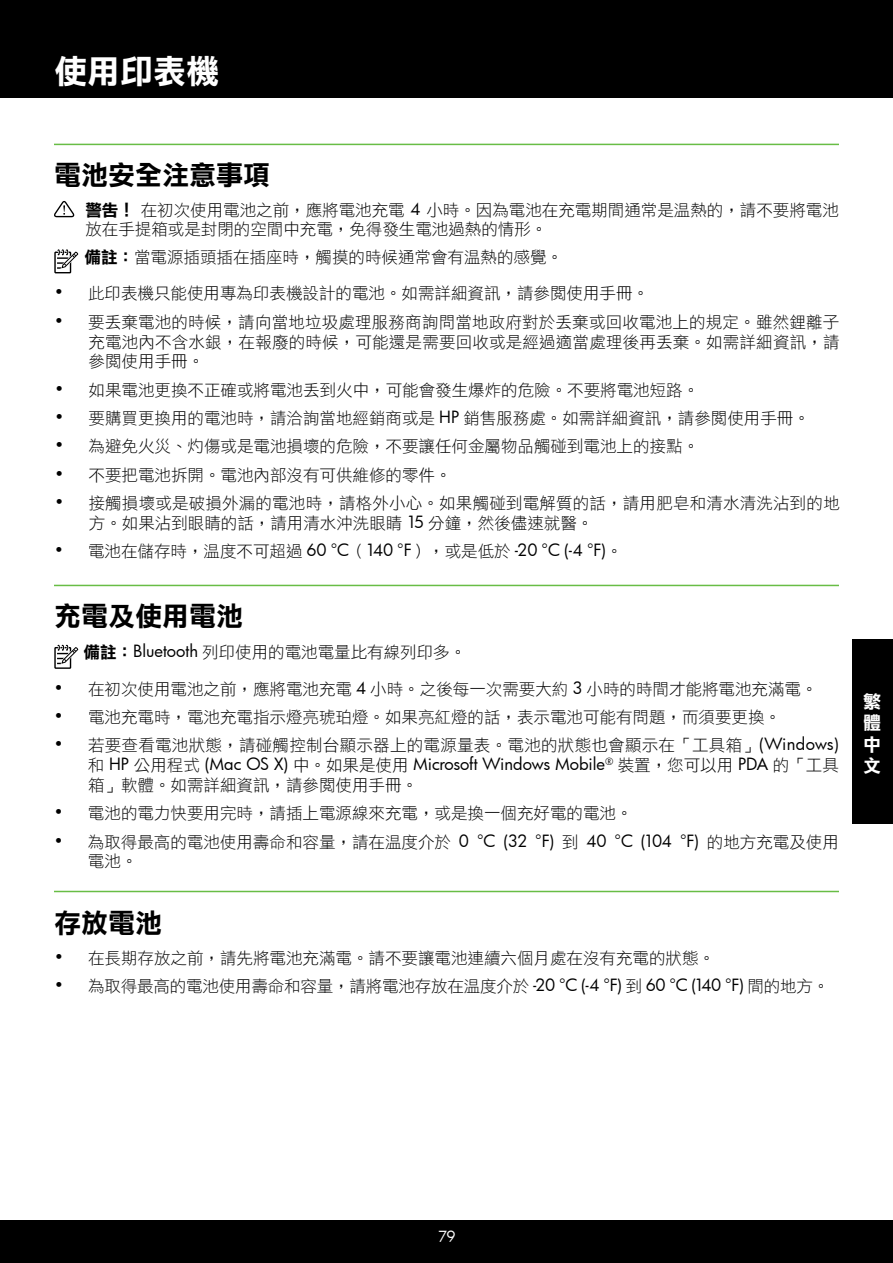
<style>
.page{position:relative;width:893px;height:1263px;background:#fff}
.page>*{position:absolute;margin:0;border:0;box-sizing:border-box;transform-origin:0 0}
.t1{font:33px "DF Li Hei Bd WIN BF";color:#fff}
.t2{font:27px "DF Li Hei Bd WIN BF";color:#000}
.t3{font:18px/21.6px "DF Li Hei Bd WIN BF";color:#fff;text-align:justify}
.t4{font:16.5px/19.8px "DF Li Hei Lt WIN BF";color:#000}
.t5{font:16.5px "Futura Bk";letter-spacing:-.01em;color:#000}
.t6{font:15px "Futura Bk";color:#fff}
.s1{font-family:"DF Li Hei Bd WIN BF"}
.s2{font-family:"Futura Bk"}
.s3{font-family:"DF Li Hei Lt WIN BF"}
</style>
<div class="page">
<div style="left:0;top:0;width:893px;height:98px;background:#000"></div>
<div style="left:0;top:1220px;width:893px;height:43px;background:#000"></div>
<div style="left:853px;top:639px;width:40px;height:185px;background:#000"></div>
<hr style="left:54px;top:144px;width:785px;height:1px;background:#68bd45">
<hr style="left:54px;top:585px;width:785px;height:1px;background:#68bd45">
<hr style="left:54px;top:891px;width:785px;height:1px;background:#68bd45">
<svg style="left:54px;top:201px;width:20px;height:16px"></svg>
<div style="left:54px;top:252px;width:17px;height:21px;border:1px solid #000"></div>
<svg style="left:56px;top:249px;width:23px;height:22px"></svg>
<div style="left:54px;top:647px;width:17px;height:22px;border:1px solid #000"></div>
<svg style="left:56px;top:644px;width:23px;height:22px"></svg>
<h1 class="t1" style="left:54px;top:55px;width:166px">使用印表機</h1>
<h2 class="t2" style="left:54px;top:162px;width:217px">電池安全注意事項</h2>
<p class="t4" style="left:85px;top:201px;width:755px;line-height:19px"><span class="s1">警告！</span>在初次使用電池之前，應將電池充電 <span class="s2">4</span> 小時。因為電池在充電期間通常是溫熱的，請不要將電池放在手提箱或是封閉的空間中充電，免得發生電池過熱的情形。</p>
<p class="t4" style="left:85px;top:247px;width:480px"><span class="s1">備註：</span>當電源插頭插在插座時，觸摸的時候通常會有溫熱的感覺。</p>
<p class="t4" style="left:54px;top:284px;width:597px"><span class="s2">•</span> 此印表機只能使用專為印表機設計的電池。如需詳細資訊，請參閱使用手冊。</p>
<p class="t4" style="left:88px;top:312px;width:753px;text-align:justify;text-indent:-34px"><span class="s2">•</span> 要丟棄電池的時候，請向當地垃圾處理服務商詢問當地政府對於丟棄或回收電池上的規定。雖然鋰離子充電池內不含水銀，在報廢的時候，可能還是需要回收或是經過適當處理後再丟棄。如需詳細資訊，請參閱使用手冊。</p>
<p class="t4" style="left:55px;top:380px;width:646px"><span class="s2">•</span> 如果電池更換不正確或將電池丟到火中，可能會發生爆炸的危險。不要將電池短路。</p>
<p class="t4" style="left:55px;top:408px;width:757px"><span class="s2">•</span> 要購買更換用的電池時，請洽詢當地經銷商或是 <span class="s2">HP</span> 銷售服務處。如需詳細資訊，請參閱使用手冊。</p>
<p class="t4" style="left:55px;top:436px;width:646px"><span class="s2">•</span> 為避免火災、灼傷或是電池損壞的危險，不要讓任何金屬物品觸碰到電池上的接點。</p>
<p class="t4" style="left:55px;top:465px;width:399px"><span class="s2">•</span> 不要把電池拆開。電池內部沒有可供維修的零件。</p>
<p class="t4" style="left:89px;top:493px;width:752px;text-indent:-34px"><span class="s2">•</span> 接觸損壞或是破損外漏的電池時，請格外小心。如果觸碰到電解質的話，請用肥皂和清水清洗沾到的地方。如果沾到眼睛的話，請用清水沖洗眼睛 <span class="s2">15</span> 分鐘，然後儘速就醫。</p>
<p class="t5" style="left:54px;top:539px;width:570px">• <span class="s3">電池在儲存時，溫度不可超過</span> 60 °C<span class="s3">（</span>140 °F<span class="s3">），或是低於</span> -20 °C (-4 °F)<span class="s3">。</span></p>
<h2 class="t2" style="left:54px;top:603px;width:190px">充電及使用電池</h2>
<p class="t4" style="left:84px;top:642px;width:384px"><span class="s1">備註：</span><span class="s2">Bluetooth</span> 列印使用的電池電量比有線列印多。</p>
<p class="t4" style="left:54px;top:679px;width:765px"><span class="s2">•</span> 在初次使用電池之前，應將電池充電 <span class="s2">4</span> 小時。之後每一次需要大約 <span class="s2">3</span> 小時的時間才能將電池充滿電。</p>
<p class="t4" style="left:54px;top:707px;width:729px"><span class="s2">•</span> 電池充電時，電池充電指示燈亮琥珀燈。如果亮紅燈的話，表示電池可能有問題，而須要更換。</p>
<p class="t4" style="left:54px;top:735px;width:786px"><span class="s2">•</span> 若要查看電池狀態，請碰觸控制台顯示器上的電源量表。電池的狀態也會顯示在「工具箱」<span class="s2">(Windows)</span></p>
<p class="t5" style="left:88px;top:753px;width:753px"><span class="s3">和</span> HP <span class="s3">公用程式</span> (Mac OS X) <span class="s3">中。如果是使用</span> Microsoft Windows Mobile<sup>®</sup> <span class="s3">裝置，您可以用</span> PDA <span class="s3">的「工具</span></p>
<p class="t4" style="left:88px;top:775px;width:331px">箱」軟體。如需詳細資訊，請參閱使用手冊。</p>
<p class="t4" style="left:54px;top:803px;width:580px"><span class="s2">•</span> 電池的電力快要用完時，請插上電源線來充電，或是換一個充好電的電池。</p>
<p class="t4" style="left:88px;top:832px;width:752px;text-indent:-34px"><span class="s2">•</span> 為取得最高的電池使用壽命和容量，請在溫度介於 <span class="s2">0 °C (32 °F)</span> 到 <span class="s2">40 °C (104 °F)</span> 的地方充電及使用電池。</p>
<h2 class="t2" style="left:54px;top:909px;width:109px">存放電池</h2>
<p class="t4" style="left:54px;top:948px;width:663px"><span class="s2">•</span> 在長期存放之前，請先將電池充滿電。請不要讓電池連續六個月處在沒有充電的狀態。</p>
<p class="t4" style="left:54px;top:976px;width:777px"><span class="s2">•</span> 為取得最高的電池使用壽命和容量，請將電池存放在溫度介於 <span class="s2">-20 °C (-4 °F)</span> 到 <span class="s2">60 °C (140 °F)</span> 間的地方。</p>
<p class="t3" style="left:863px;top:690px;width:19px">繁體中文</p>
<p class="t6" style="left:438px;top:1226px;width:19px">79</p>
</div>
